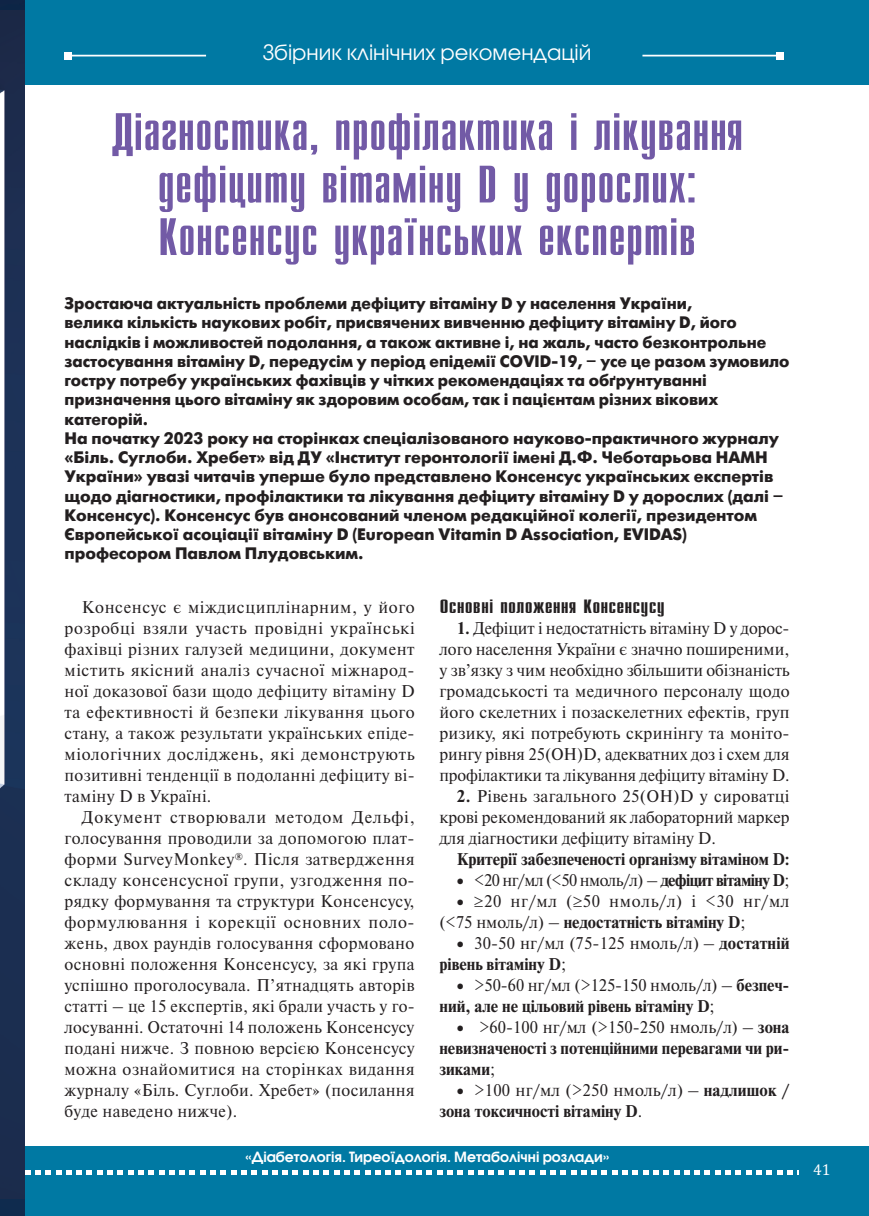
<style>
.page{position:relative;width:869px;height:1216px;background:#fff}
.page>*{position:absolute;margin:0;border:0;box-sizing:border-box;transform-origin:0 0}
.t1{font:52.5px/52.5px "Compact C";color:#725aa6;text-align:center;scale:1.2 1}
.t2{font:21px "Avant Garde Gothic C";color:#fff}
.t3{font:19.25px "Compact C";color:#231f20;scale:1.5 1}
.t4{font:16.97px/21px "Newton C";letter-spacing:.005em;color:#231f20;text-align:justify}
.t5{font:16.97px/21px "Newton C";letter-spacing:.005em;color:#231f20;text-align:justify;scale:.96 1}
.t6{font:700 16.97px/21px "Newton C";color:#231f20}
.t7{font:16.97px/21px "Newton C";letter-spacing:.04em;color:#231f20}
.t8{font:16.97px "Newton C";letter-spacing:-.03em;color:#231f20;scale:.96 1}
.t9{font:16.62px/19.2px "Futuris XC";color:#231f20}
.t10{font:15.75px "Cambria";color:#fff}
.t11{font:600 14px "Avant Garde Gothic C";color:#fff}
.s1{font-weight:700}
.s2{font-weight:400}
</style>
<div class="page">
<div style="left:25px;top:1146px;width:843px;height:69px;background:#0079a3"></div>
<div style="left:25px;top:0;width:843px;height:84px;background:#0079a3"></div>
<svg style="left:25px;top:1170px;width:774px;height:5px"></svg>
<hr style="left:642px;top:55px;width:138px;height:1px;background:#fff">
<div style="left:776px;top:52px;width:7px;height:7px;background:#fff"></div>
<hr style="left:68px;top:55px;width:138px;height:1px;background:#fff">
<div style="left:64px;top:52px;width:7px;height:7px;background:#fff"></div>
<img style="left:0;top:1198px;width:25px;height:17px">
<img style="left:0;top:10px;width:25px;height:1188px">
<p class="t2" style="left:263px;top:40px;width:330px">Збірник клінічних рекомендацій</p>
<h1 class="t1" style="left:111px;top:107px;width:528px">Діагностика, профілактика і лікування дефіциту вітаміну D у дорослих:<br>Kонсенсус українських експертів</h1>
<p class="t9" style="left:64px;top:294px;width:726px">Зростаюча актуальність проблеми дефіциту вітаміну D у населення України,<br>велика кількість наукових робіт, присвячених вивченню дефіциту вітаміну D, його наслідків і можливостей подолання, а також активне і, на жаль, часто безконтрольне застосування вітаміну D, передусім у період епідемії COVID‑19, – усе це разом зумовило гостру потребу українських фахівців у чітких рекомендаціях та обґрунтуванні призначення цього вітаміну як здоровим особам, так і пацієнтам різних вікових категорій.<br>На початку 2023 року на сторінках спеціалізованого науково-практичного журналу «Біль. Суглоби. Хребет» від ДУ «Інститут геронтології імені Д.Ф. Чеботарьова НАМН України» увазі читачів уперше було представлено Kонсенсус українських експертів щодо діагностики, профілактики та лікування дефіциту вітаміну D у дорослих (далі – Консенсус). Консенсус був анонсований членом редакційної колегії, президентом Європейської асоціації вітаміну D (European Vitamin D Association, EVIDAS) професором Павлом Плудовським.</p>
<p class="t4" style="left:64px;top:597px;width:351px;text-indent:17px">Консенсус є міждисциплінарним, у його розробці взяли участь провідні українські фахівці різних галузей медицини, документ містить якісний аналіз сучасної міжнарод&shy;ної доказової бази щодо дефіциту вітаміну D та ефективності й безпеки лікування цього стану, а також результати українських епіде&shy;міологічних досліджень, які демонструють позитивні тенденції в подоланні дефіциту ві&shy;таміну D в Україні.</p>
<p class="t4" style="left:64px;top:807px;width:351px;text-indent:17px">Документ створювали методом Дельфі, голосування проводили за допомогою плат&shy;форми SurveyMonkey<sup>®</sup>. Після затвердження складу консенсусної групи, узгодження по&shy;рядку формування та структури Консенсусу, формулювання і корекції основних поло&shy;жень, двох раундів голосування сформовано основні положення Консенсусу, за які група успішно проголосувала. П’ятнадцять авторів статті – це 15 експертів, які брали участь у го&shy;лосуванні. Остаточні 14 положень Консенсусу подані нижче. З повною версією Консенсусу можна ознайомитися на сторінках видання журналу «Біль. Суглоби. Хребет» (посилання буде наведено нижче).</p>
<p class="t3" style="left:439px;top:597px;width:152px">Основні положення Консенсусу</p>
<p class="t5" style="left:439px;top:618px;width:366px;text-indent:17px"><span class="s1">1.</span> Дефіцит і недостатність вітаміну D у дорос&shy;лого населення України є значно поширеними, у зв’язку з чим необхідно збільшити обізнаність громадськості та медичного персоналу щодо його скелетних і позаскелетних ефектів, груп ризику, які потрeбують скринінгу та моніто&shy;рингу рівня 25(OH)D, адекватних доз і схем для профілактики та лікування дефіциту вітаміну D.</p>
<p class="t4" style="left:439px;top:786px;width:351px;text-indent:17px"><span class="s1">2.</span> Рівень загального 25(OH)D у сироватці крові рекомендований як лабораторний маркер для діагностики дефіциту вітаміну D.</p>
<p class="t6" style="left:456px;top:848px;width:334px">Критерії забезпеченості організму вітаміном D:</p>
<p class="t8" style="left:456px;top:871px;width:348px">• &lt;20 нг/мл (&lt;50 нмоль/л) – <span class="s1">дефіцит вітаміну D</span>;</p>
<p class="t7" style="left:439px;top:891px;width:351px;text-indent:17px">• ≥20 нг/мл (≥50 нмоль/л) і &lt;30 нг/мл (&lt;75 нмоль/л) – <span class="s1">недостатність вітаміну D</span>;</p>
<p class="t4" style="left:439px;top:933px;width:351px;text-indent:17px">• 30-50 нг/мл (75-125 нмоль/л) – <span class="s1">достатній рівень вітаміну D</span>;</p>
<p class="t6" style="left:439px;top:974px;width:351px;text-indent:17px">• <span class="s2">&gt;50-60 нг/мл (&gt;125-150 нмоль/л) –</span> безпеч&shy;ний, але не цільовий рівень вітаміну D<span class="s2">;</span></p>
<p class="t6" style="left:439px;top:1016px;width:351px;text-align:justify;text-indent:17px">• <span class="s2">&gt;60-100 нг/мл (&gt;150-250 нмоль/л) –</span> зона невизначеності з потенційними перевагами чи ри&shy;зиками<span class="s2">;</span></p>
<p class="t6" style="left:439px;top:1079px;width:351px;text-indent:17px">• <span class="s2">&gt;100 нг/мл (&gt;250 нмоль/л) –</span> надлишок / зона токсичності вітаміну D<span class="s2">.</span></p>
<p class="t11" style="left:245px;top:1148px;width:365px">«Діабетологія. Тиреоїдологія. Метаболічні розлади»</p>
<p class="t10" style="left:812px;top:1160px;width:19px">41</p>
</div>
